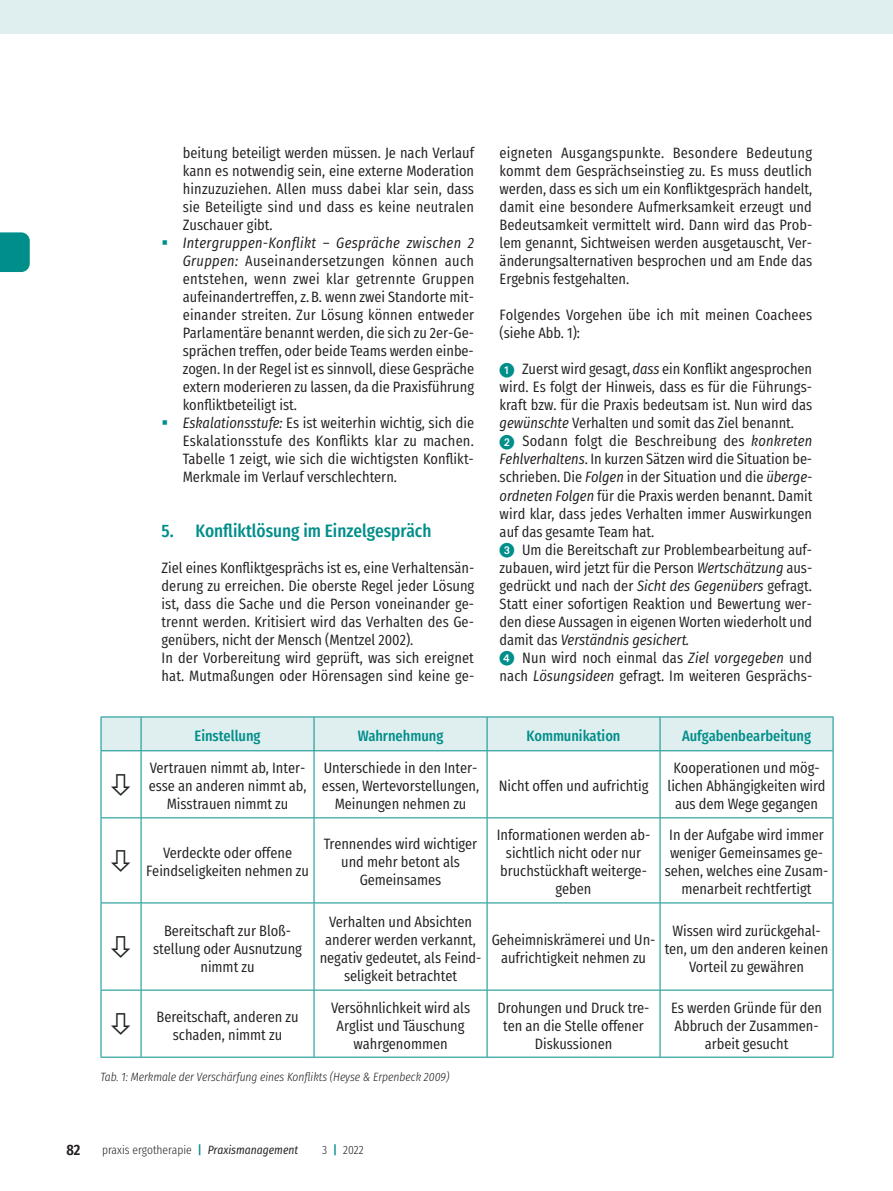
<style>
.page{position:relative;width:893px;height:1191px;background:#fff}
.page>*{position:absolute;margin:0;border:0;box-sizing:border-box;transform-origin:0 0}
.t1{font:500 18px "Fira Sans Condensed";color:#008e8a}
.t2{font:15px/18px "Fira Sans Condensed";color:#231f20;text-align:center}
.t3{font:500 15px "Fira Sans Condensed";color:#008e8a}
.t4{font:600 15px "Fira Sans Condensed";color:#231f20}
.t5{font:italic 300 12px "Fira Sans Condensed";color:#231f20}
.t6{font:300 12px "Fira Sans Condensed";color:#231f20}
.s1{font-style:italic}
.s2{font-family:"European Pi One";color:#008e8a}
.s3{font-weight:500;color:#008e8a}
.s4{font-weight:400;font-style:italic}
</style>
<div class="page">
<svg style="left:0;top:232px;width:30px;height:40px"></svg>
<div style="left:0;top:0;width:893px;height:34px;background:#dfefef"></div>
<div style="left:102px;top:717px;width:731px;height:33px;background:#dfefef"></div>
<hr style="left:101px;top:716px;width:40px;height:1px;background:#008e8a">
<hr style="left:101px;top:717px;width:1px;height:33px;background:#008e8a">
<hr style="left:141px;top:716px;width:173px;height:1px;background:#008e8a">
<hr style="left:141px;top:717px;width:1px;height:33px;background:#008e8a">
<hr style="left:314px;top:716px;width:173px;height:1px;background:#008e8a">
<hr style="left:314px;top:717px;width:1px;height:33px;background:#008e8a">
<hr style="left:487px;top:716px;width:173px;height:1px;background:#008e8a">
<hr style="left:487px;top:717px;width:1px;height:33px;background:#008e8a">
<hr style="left:660px;top:716px;width:173px;height:1px;background:#008e8a">
<hr style="left:660px;top:717px;width:1px;height:33px;background:#008e8a">
<hr style="left:833px;top:717px;width:1px;height:33px;background:#008e8a">
<hr style="left:101px;top:750px;width:40px;height:1px;background:#008e8a">
<hr style="left:101px;top:751px;width:1px;height:66px;background:#008e8a">
<hr style="left:141px;top:750px;width:173px;height:1px;background:#008e8a">
<hr style="left:141px;top:751px;width:1px;height:66px;background:#008e8a">
<hr style="left:314px;top:750px;width:173px;height:1px;background:#008e8a">
<hr style="left:314px;top:751px;width:1px;height:66px;background:#008e8a">
<hr style="left:487px;top:750px;width:173px;height:1px;background:#008e8a">
<hr style="left:487px;top:751px;width:1px;height:66px;background:#008e8a">
<hr style="left:660px;top:750px;width:173px;height:1px;background:#008e8a">
<hr style="left:660px;top:751px;width:1px;height:66px;background:#008e8a">
<hr style="left:833px;top:751px;width:1px;height:66px;background:#008e8a">
<hr style="left:101px;top:817px;width:40px;height:1px;background:#008e8a">
<hr style="left:101px;top:818px;width:1px;height:84px;background:#008e8a">
<hr style="left:141px;top:817px;width:173px;height:1px;background:#008e8a">
<hr style="left:141px;top:818px;width:1px;height:84px;background:#008e8a">
<hr style="left:314px;top:817px;width:173px;height:1px;background:#008e8a">
<hr style="left:314px;top:818px;width:1px;height:84px;background:#008e8a">
<hr style="left:487px;top:817px;width:173px;height:1px;background:#008e8a">
<hr style="left:487px;top:818px;width:1px;height:84px;background:#008e8a">
<hr style="left:660px;top:817px;width:173px;height:1px;background:#008e8a">
<hr style="left:660px;top:818px;width:1px;height:84px;background:#008e8a">
<hr style="left:833px;top:818px;width:1px;height:84px;background:#008e8a">
<hr style="left:101px;top:902px;width:40px;height:1px;background:#008e8a">
<hr style="left:101px;top:903px;width:1px;height:86px;background:#008e8a">
<hr style="left:141px;top:902px;width:173px;height:1px;background:#008e8a">
<hr style="left:141px;top:903px;width:1px;height:86px;background:#008e8a">
<hr style="left:314px;top:902px;width:173px;height:1px;background:#008e8a">
<hr style="left:314px;top:903px;width:1px;height:86px;background:#008e8a">
<hr style="left:487px;top:902px;width:173px;height:1px;background:#008e8a">
<hr style="left:487px;top:903px;width:1px;height:86px;background:#008e8a">
<hr style="left:660px;top:902px;width:173px;height:1px;background:#008e8a">
<hr style="left:660px;top:903px;width:1px;height:86px;background:#008e8a">
<hr style="left:833px;top:903px;width:1px;height:86px;background:#008e8a">
<hr style="left:101px;top:989px;width:40px;height:1px;background:#008e8a">
<hr style="left:101px;top:990px;width:1px;height:66px;background:#008e8a">
<hr style="left:141px;top:989px;width:173px;height:1px;background:#008e8a">
<hr style="left:141px;top:990px;width:1px;height:66px;background:#008e8a">
<hr style="left:314px;top:989px;width:173px;height:1px;background:#008e8a">
<hr style="left:314px;top:990px;width:1px;height:66px;background:#008e8a">
<hr style="left:487px;top:989px;width:173px;height:1px;background:#008e8a">
<hr style="left:487px;top:990px;width:1px;height:66px;background:#008e8a">
<hr style="left:660px;top:989px;width:173px;height:1px;background:#008e8a">
<hr style="left:660px;top:990px;width:1px;height:66px;background:#008e8a">
<hr style="left:833px;top:990px;width:1px;height:66px;background:#008e8a">
<hr style="left:101px;top:1056px;width:40px;height:1px;background:#008e8a">
<hr style="left:141px;top:1056px;width:173px;height:1px;background:#008e8a">
<hr style="left:314px;top:1056px;width:173px;height:1px;background:#008e8a">
<hr style="left:487px;top:1056px;width:173px;height:1px;background:#008e8a">
<hr style="left:660px;top:1056px;width:173px;height:1px;background:#008e8a">
<p class="t2" style="left:183px;top:142px;width:293px;text-align:justify">beitung beteiligt werden müssen. Je nach Verlauf kann es notwendig sein, eine externe Moderation hinzuzuziehen. Allen muss dabei klar sein, dass sie Beteiligte sind und dass es keine neutralen Zuschauer gibt.</p>
<p class="t2" style="left:183px;top:232px;width:293px;text-align:left"><span class="s1">Intergruppen-Konflikt – Gespräche zwischen 2<br>Gruppen:</span> Auseinandersetzungen können auch entstehen, wenn zwei klar getrennte Gruppen aufeinandertreffen, z.B. wenn zwei Standorte mit&shy;einander streiten. Zur Lösung können entweder Parlamentäre benannt werden, die sich zu 2er-Ge&shy;sprächen treffen, oder beide Teams werden einbe&shy;zogen. In der Regel ist es sinnvoll, diese Gespräche extern moderieren zu lassen, da die Praxisführung konfliktbeteiligt ist.<br><span class="s1">Eskalationsstufe:</span> Es ist weiterhin wichtig, sich die Eskalationsstufe des Konflikts klar zu machen.<br>Tabelle 1 zeigt, wie sich die wichtigsten Konflikt-Merkmale im Verlauf verschlechtern.</p>
<p class="t1" style="left:162px;top:514px;width:271px">5. Konfliktlösung im Einzelgespräch</p>
<p class="t2" style="left:162px;top:556px;width:314px;text-align:left">Ziel eines Konfliktgesprächs ist es, eine Verhaltensän&shy;derung zu erreichen. Die oberste Regel jeder Lösung ist, dass die Sache und die Person voneinander ge&shy;trennt werden. Kritisiert wird das Verhalten des Ge&shy;genübers, nicht der Mensch (Mentzel 2002).<br>In der Vorbereitung wird geprüft, was sich ereignet hat. Mutmaßungen oder Hörensagen sind keine ge-</p>
<p class="t2" style="left:500px;top:142px;width:314px;text-align:justify">eigneten Ausgangspunkte. Besondere Bedeutung kommt dem Gesprächseinstieg zu. Es muss deutlich werden, dass es sich um ein Konfliktgespräch handelt, damit eine besondere Aufmerksamkeit erzeugt und Bedeutsamkeit vermittelt wird. Dann wird das Prob&shy;lem genannt, Sichtweisen werden ausgetauscht, Ver&shy;änderungsalternativen besprochen und am Ende das Ergebnis festgehalten.</p>
<p class="t2" style="left:500px;top:304px;width:314px;text-align:left">Folgendes Vorgehen übe ich mit meinen Coachees (siehe Abb. 1):</p>
<p class="t2" style="left:500px;top:358px;width:314px;text-align:left"><span class="s2">1</span> Zuerst wird gesagt, <span class="s1">dass</span> ein Konflikt angesprochen wird. Es folgt der Hinweis, dass es für die Führungs&shy;kraft bzw. für die Praxis bedeutsam ist. Nun wird das <span class="s1">gewünschte</span> Verhalten und somit das Ziel benannt.<br><span class="s2">2</span> Sodann folgt die Beschreibung des <span class="s1">konkreten Fehlverhaltens</span>. In kurzen Sätzen wird die Situation be&shy;schrieben. Die <span class="s1">Folgen</span> in der Situation und die <span class="s1">überge&shy;ordneten Folgen</span> für die Praxis werden benannt. Damit wird klar, dass jedes Verhalten immer Auswirkungen auf das gesamte Team hat.<br><span class="s2">3</span> Um die Bereitschaft zur Problembearbeitung auf&shy;zubauen, wird jetzt für die Person <span class="s1">Wertschätzung</span> aus&shy;gedrückt und nach der <span class="s1">Sicht des Gegenübers</span> gefragt.<br>Statt einer sofortigen Reaktion und Bewertung wer&shy;den diese Aussagen in eigenen Worten wiederholt und damit das <span class="s1">Verständnis gesichert.<br></span><span class="s2">4</span> Nun wird noch einmal das <span class="s1">Ziel vorgegeben</span> und nach <span class="s1">Lösungsideen</span> gefragt. Im weiteren Gesprächs-</p>
<p class="t3" style="left:195px;top:722px;width:67px">Einstellung</p>
<p class="t3" style="left:358px;top:722px;width:87px">Wahrnehmung</p>
<p class="t3" style="left:527px;top:722px;width:95px">Kommunikation</p>
<p class="t3" style="left:682px;top:722px;width:130px">Aufgabenbearbeitung</p>
<p class="t2" style="left:149px;top:757px;width:159px">Vertrauen nimmt ab, Inter&shy;esse an anderen nimmt ab,<br>Misstrauen nimmt zu</p>
<p class="t2" style="left:322px;top:757px;width:159px">Unterschiede in den Inter&shy;essen, Wertevorstellungen,<br>Meinungen nehmen zu</p>
<p class="t2" style="left:668px;top:757px;width:159px">Kooperationen und mög&shy;lichen Abhängigkeiten wird aus dem Wege gegangen</p>
<p class="t2" style="left:499px;top:775px;width:151px">Nicht offen und aufrichtig</p>
<p class="t2" style="left:146px;top:842px;width:164px">Verdeckte oder offene<br>Feindseligkeiten nehmen zu</p>
<p class="t2" style="left:324px;top:833px;width:155px">Trennendes wird wichtiger und mehr betont als<br>Gemeinsames</p>
<p class="t2" style="left:497px;top:824px;width:155px">Informationen werden ab&shy;sichtlich nicht oder nur bruchstückhaft weiterge&shy;geben</p>
<p class="t2" style="left:665px;top:824px;width:165px">In der Aufgabe wird immer weniger Gemeinsames ge&shy;sehen, welches eine Zusam&shy;menarbeit rechtfertigt</p>
<p class="t2" style="left:153px;top:919px;width:150px">Bereitschaft zur Bloß&shy;stellung oder Ausnutzung nimmt zu</p>
<p class="t2" style="left:320px;top:910px;width:163px">Verhalten und Absichten anderer werden verkannt, negativ gedeutet, als Feind&shy;seligkeit betrachtet</p>
<p class="t2" style="left:492px;top:928px;width:165px">Geheimniskrämerei und Un&shy;aufrichtigkeit nehmen zu</p>
<p class="t2" style="left:665px;top:919px;width:165px">Wissen wird zurückgehal&shy;ten, um den anderen keinen<br>Vorteil zu gewähren</p>
<p class="t2" style="left:157px;top:1005px;width:144px">Bereitschaft, anderen zu schaden, nimmt zu</p>
<p class="t2" style="left:331px;top:996px;width:141px">Versöhnlichkeit wird als<br>Arglist und Täuschung wahrgenommen</p>
<p class="t2" style="left:498px;top:996px;width:154px">Drohungen und Druck tre&shy;ten an die Stelle offener<br>Diskussionen</p>
<p class="t2" style="left:671px;top:996px;width:153px">Es werden Gründe für den<br>Abbruch der Zusammen&shy;arbeit gesucht</p>
<p class="t5" style="left:101px;top:1067px;width:350px">Tab. 1: Merkmale der Verschärfung eines Konflikts (Heyse &amp; Erpenbeck 2009)</p>
<p class="t4" style="left:66px;top:1135px;width:16px">82</p>
<p class="t6" style="left:102px;top:1139px;width:198px">praxis ergotherapie <span class="s3">|</span> <span class="s4">Praxismanagement</span></p>
<p class="t6" style="left:322px;top:1139px;width:43px">3 <span class="s3">|</span> 2022</p>
</div>
